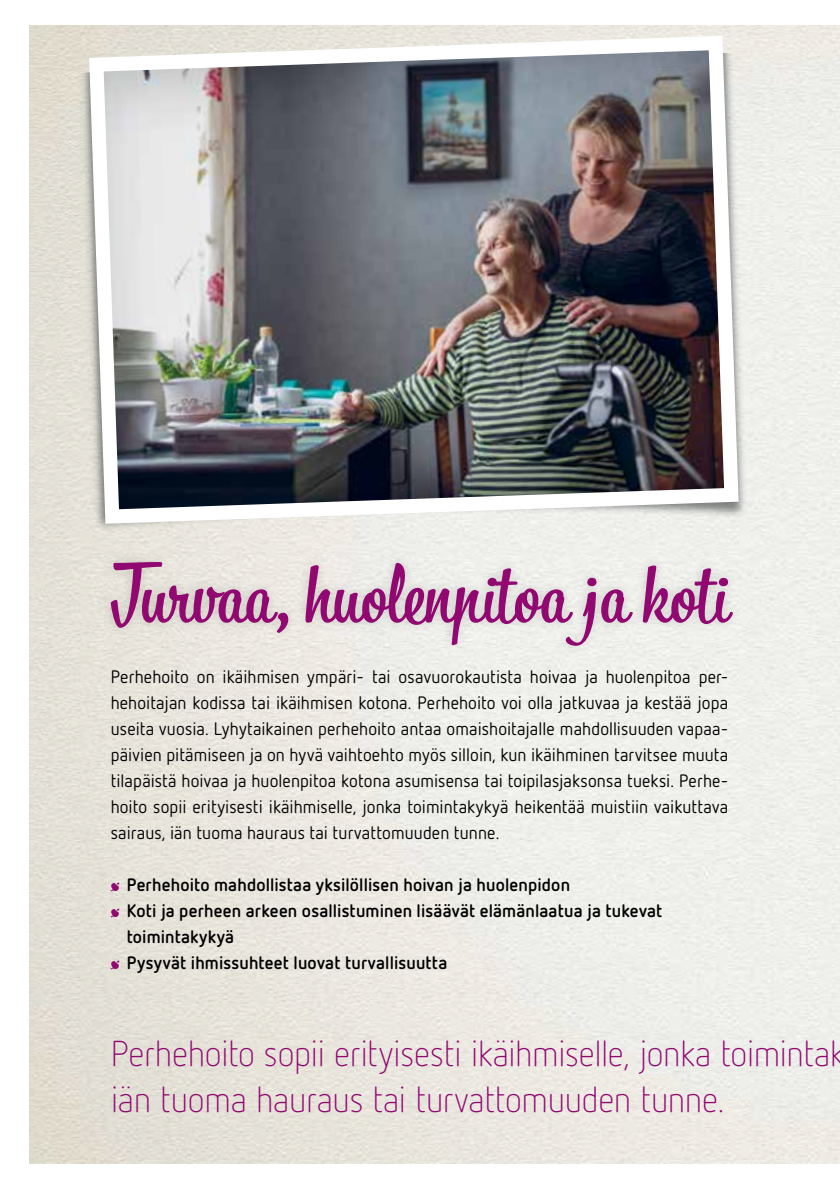
<style>
.page{position:relative;width:840px;height:1191px;background:#fff}
.page>*{position:absolute;margin:0;border:0;box-sizing:border-box;transform-origin:0 0}
.t1{font:80px "Bistro Script";color:#900870}
.t2{font:300 36px/46px "Netto OT";letter-spacing:-.01em;color:#900870}
.t3{font:18px/26px "Netto OT";letter-spacing:.01em;color:#000;text-align:justify}
.t4{font:700 18px/26px "Netto OT";letter-spacing:.01em;color:#000}
</style>
<div class="page">
<img style="left:82px;top:29px;width:663px;height:502px">
<svg style="left:111px;top:882px;width:8px;height:9px"></svg>
<svg style="left:111px;top:908px;width:8px;height:9px"></svg>
<svg style="left:111px;top:960px;width:8px;height:9px"></svg>
<div style="left:101px;top:551px;width:641px;height:104px;background:#000;opacity:.15"></div>
<div style="left:831px;top:639px;width:8px;height:278px;background:#efefeb"></div>
<h1 class="t1" style="left:111px;top:544px;width:618px">Turvaa, huolenpitoa ja koti</h1>
<p class="t3" style="left:111px;top:663px;width:619px">Perhehoito on ikäihmisen ympäri- tai osavuorokautista hoivaa ja huolenpitoa per&shy;hehoitajan kodissa tai ikäihmisen kotona. Perhehoito voi olla jatkuvaa ja kestää jopa useita vuosia. Lyhytaikainen perhehoito antaa omaishoitajalle mahdollisuuden vapaa&shy;päivien pitämiseen ja on hyvä vaihtoehto myös silloin, kun ikäihminen tarvitsee muuta tilapäistä hoivaa ja huolenpitoa kotona asumisensa tai toipilasjaksonsa tueksi. Perhe&shy;hoito sopii erityisesti ikäihmiselle, jonka toimintakykyä heikentää muistiin vaikuttava sairaus, iän tuoma hauraus tai turvattomuuden tunne.</p>
<p class="t4" style="left:127px;top:871px;width:537px">Perhehoito mahdollistaa yksilöllisen hoivan ja huolenpidon<br>Koti ja perheen arkeen osallistuminen lisäävät elämänlaatua ja tukevat toimintakykyä<br>Pysyvät ihmissuhteet luovat turvallisuutta</p>
<h2 class="t2" style="left:111px;top:1029px;width:735px">Perhehoito sopii erityisesti ikäihmiselle, jonka toimintak iän tuoma hauraus tai turvattomuuden tunne.</h2>
</div>
